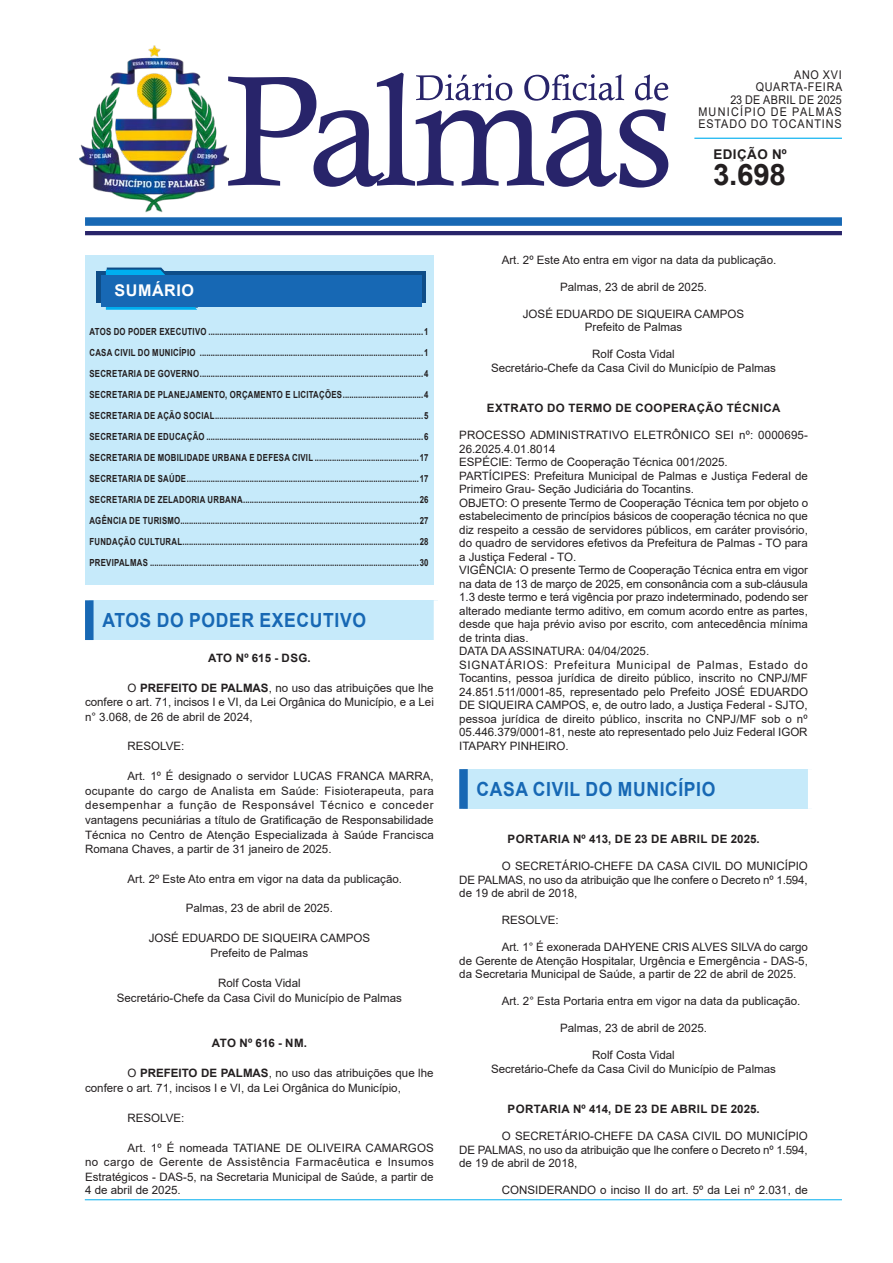
<style>
.page{position:relative;width:893px;height:1263px;background:#fff}
.page>*{position:absolute;margin:0;border:0;box-sizing:border-box;transform-origin:0 0}
.t1{font:700 29.55px "Arial";color:#231f20}
.t2{font:700 19.5px "Arial";letter-spacing:.035em;color:#1768b4;scale:.9 1}
.t3{font:700 16.2px "Arial";letter-spacing:.035em;color:#fff}
.t4{font:700 13.35px "Arial";letter-spacing:.035em;color:#231f20}
.t5{font:12px/12.3px "Arial";letter-spacing:.065em;color:#231f20;text-align:right;scale:.9 1}
.t6{font:11.55px/13.5px "Arial";color:#231f20;text-align:justify}
.t7{font:700 11.55px "Arial";letter-spacing:.035em;color:#231f20}
.t8{font:700 11.55px "Arial";letter-spacing:.015em;color:#231f20}
.t9{font:700 11.55px "Arial";letter-spacing:.01em;color:#231f20}
.t10{font:700 9.75px/21px "Arial";letter-spacing:.035em;color:#231f20;text-align:justify;scale:.8 1}
.s1{font-weight:700}
</style>
<div class="page">
<div style="left:85px;top:255px;width:349px;height:330px;background:#c6eafa"></div>
<div style="left:85px;top:217px;width:757px;height:9px;background:#1768b4"></div>
<hr style="left:85px;top:231px;width:757px;height:4px;background:#28246a">
<hr style="left:694px;top:138px;width:148px;height:1px;background:#00aeef">
<svg style="left:229px;top:73px;width:439px;height:115px"></svg>
<svg style="left:96px;top:272px;width:329px;height:31px"></svg>
<svg style="left:106px;top:268px;width:92px;height:42px"></svg>
<div style="left:101px;top:276px;width:321px;height:31px;background:#1768b4"></div>
<hr style="left:85px;top:1199px;width:757px;height:1px;background:#00aeef">
<img style="left:80px;top:46px;width:149px;height:167px">
<div style="left:89px;top:600px;width:349px;height:40px;background:#c6eafa"></div>
<div style="left:85px;top:600px;width:9px;height:40px;background:#1768b4"></div>
<div style="left:434px;top:600px;width:8px;height:40px;background:#fff"></div>
<div style="left:463px;top:769px;width:349px;height:40px;background:#c6eafa"></div>
<div style="left:459px;top:769px;width:9px;height:40px;background:#1768b4"></div>
<div style="left:808px;top:769px;width:8px;height:40px;background:#fff"></div>
<p class="t5" style="left:698px;top:69px;width:162px">ANO XVI<br>QUARTA-FEIRA<br>23 DE ABRIL DE 2025<br>MUNICÍPIO DE PALMAS<br>ESTADO DO TOCANTINS</p>
<h1 class="t1" style="left:713px;top:154px;width:74px">3.698</h1>
<p class="t4" style="left:713px;top:145px;width:75px">EDIÇÃO Nº</p>
<h3 class="t3" style="left:114px;top:279px;width:81px">SUMÁRIO</h3>
<p class="t10" style="left:89px;top:321px;width:425px">ATOS DO PODER EXECUTIVO ...................................................................................................1<br>CASA CIVIL DO MUNICÍPIO .......................................................................................................1<br>SECRETARIA DE GOVERNO.......................................................................................................4<br>SECRETARIA DE PLANEJAMENTO, ORÇAMENTO E LICITAÇÕES.....................................4<br>SECRETARIA DE AÇÃO SOCIAL................................................................................................5<br>SECRETARIA DE EDUCAÇÃO ....................................................................................................6<br>SECRETARIA DE MOBILIDADE URBANA E DEFESA CIVIL ................................................17<br>SECRETARIA DE SAÚDE...........................................................................................................17<br>SECRETARIA DE ZELADORIA URBANA.................................................................................26<br>AGÊNCIA DE TURISMO..............................................................................................................27<br>FUNDAÇÃO CULTURAL.............................................................................................................28<br>PREVIPALMAS ............................................................................................................................30</p>
<h2 class="t2" style="left:102px;top:607px;width:294px">ATOS DO PODER EXECUTIVO</h2>
<p class="t8" style="left:208px;top:650px;width:104px">ATO Nº 615 - DSG.</p>
<p class="t6" style="left:85px;top:680px;width:350px;line-height:14.7px;text-indent:43px">O <span class="s1">PREFEITO DE PALMAS</span>, no uso das atribuições que lhe confere o art. 71, incisos I e VI, da Lei Orgânica do Município, e a Lei n° 3.068, de 26 de abril de 2024,</p>
<p class="t6" style="left:128px;top:739px;width:58px">RESOLVE:</p>
<p class="t6" style="left:85px;top:768px;width:350px;line-height:14.7px;text-indent:43px">Art. 1º É designado o servidor LUCAS FRANCA MARRA, ocupante do cargo de Analista em Saúde: Fisioterapeuta, para desempenhar a função de Responsável Técnico e conceder vantagens pecuniárias a título de Gratificação de Responsabilidade Técnica no Centro de Atenção Especializada à Saúde Francisca Romana Chaves, a partir de 31 janeiro de 2025.</p>
<p class="t6" style="left:128px;top:872px;width:276px">Art. 2º Este Ato entra em vigor na data da publicação.</p>
<p class="t6" style="left:186px;top:901px;width:149px">Palmas, 23 de abril de 2025.</p>
<p class="t6" style="left:149px;top:931px;width:223px;line-height:15px;text-align:center">JOSÉ EDUARDO DE SIQUEIRA CAMPOS<br>Prefeito de Palmas</p>
<p class="t6" style="left:117px;top:976px;width:286px;line-height:15px;text-align:center">Rolf Costa Vidal<br>Secretário-Chefe da Casa Civil do Município de Palmas</p>
<p class="t9" style="left:212px;top:1035px;width:97px">ATO Nº 616 - NM.</p>
<p class="t6" style="left:85px;top:1066px;width:350px;line-height:15px;text-indent:43px">O <span class="s1">PREFEITO DE PALMAS</span>, no uso das atribuições que lhe confere o art. 71, incisos I e VI, da Lei Orgânica do Município,</p>
<p class="t6" style="left:128px;top:1111px;width:58px">RESOLVE:</p>
<p class="t6" style="left:85px;top:1141px;width:350px;line-height:14.1px;text-indent:43px">Art. 1º É nomeada TATIANE DE OLIVEIRA CAMARGOS no cargo de Gerente de Assistência Farmacêutica e Insumos Estratégicos - DAS-5, na Secretaria Municipal de Saúde, a partir de 4 de abril de 2025.</p>
<p class="t6" style="left:502px;top:253px;width:276px">Art. 2º Este Ato entra em vigor na data da publicação.</p>
<p class="t6" style="left:560px;top:280px;width:149px">Palmas, 23 de abril de 2025.</p>
<p class="t6" style="left:523px;top:307px;width:223px;text-align:center">JOSÉ EDUARDO DE SIQUEIRA CAMPOS<br>Prefeito de Palmas</p>
<p class="t6" style="left:491px;top:347px;width:286px;text-align:center">Rolf Costa Vidal<br>Secretário-Chefe da Casa Civil do Município de Palmas</p>
<p class="t7" style="left:487px;top:400px;width:295px">EXTRATO DO TERMO DE COOPERAÇÃO TÉCNICA</p>
<p class="t6" style="left:459px;top:428px;width:350px;text-align:left">PROCESSO ADMINISTRATIVO ELETRÔNICO SEI nº: 0000695- 26.2025.4.01.8014<br>ESPÉCIE: Termo de Cooperação Técnica 001/2025.<br>PARTÍCIPES: Prefeitura Municipal de Palmas e Justiça Federal de Primeiro Grau- Seção Judiciária do Tocantins.<br>OBJETO: O presente Termo de Cooperação Técnica tem por objeto o estabelecimento de princípios básicos de cooperação técnica no que diz respeito a cessão de servidores públicos, em caráter provisório, do quadro de servidores efetivos da Prefeitura de Palmas - TO para a Justiça Federal - TO.<br>VIGÊNCIA: O presente Termo de Cooperação Técnica entra em vigor na data de 13 de março de 2025, em consonância com a sub-cláusula 1.3 deste termo e terá vigência por prazo indeterminado, podendo ser alterado mediante termo aditivo, em comum acordo entre as partes, desde que haja prévio aviso por escrito, com antecedência mínima de trinta dias.<br>DATA DA ASSINATURA: 04/04/2025.<br>SIGNATÁRIOS: Prefeitura Municipal de Palmas, Estado do Tocantins, pessoa jurídica de direito público, inscrito no CNPJ/MF 24.851.511/0001-85, representado pelo Prefeito JOSÉ EDUARDO DE SIQUEIRA CAMPOS, e, de outro lado, a Justiça Federal - SJTO, pessoa jurídica de direito público, inscrita no CNPJ/MF sob o nº 05.446.379/0001-81, neste ato representado pelo Juiz Federal IGOR ITAPARY PINHEIRO.</p>
<h2 class="t2" style="left:477px;top:775px;width:267px">CASA CIVIL DO MUNICÍPIO</h2>
<p class="t7" style="left:508px;top:831px;width:254px">PORTARIA Nº 413, DE 23 DE ABRIL DE 2025.</p>
<p class="t6" style="left:459px;top:859px;width:350px;text-indent:43px">O SECRETÁRIO-CHEFE DA CASA CIVIL DO MUNICÍPIO DE PALMAS, no uso da atribuição que lhe confere o Decreto nº 1.594, de 19 de abril de 2018,</p>
<p class="t6" style="left:502px;top:913px;width:58px">RESOLVE:</p>
<p class="t6" style="left:459px;top:940px;width:350px;text-indent:43px">Art. 1° É exonerada DAHYENE CRIS ALVES SILVA do cargo de Gerente de Atenção Hospitalar, Urgência e Emergência - DAS-5, da Secretaria Municipal de Saúde, a partir de 22 de abril de 2025.</p>
<p class="t6" style="left:502px;top:994px;width:300px">Art. 2° Esta Portaria entra em vigor na data da publicação.</p>
<p class="t6" style="left:560px;top:1021px;width:149px">Palmas, 23 de abril de 2025.</p>
<p class="t6" style="left:491px;top:1048px;width:286px;text-align:center">Rolf Costa Vidal<br>Secretário-Chefe da Casa Civil do Município de Palmas</p>
<p class="t7" style="left:508px;top:1101px;width:254px">PORTARIA Nº 414, DE 23 DE ABRIL DE 2025.</p>
<p class="t6" style="left:459px;top:1129px;width:350px;text-indent:43px">O SECRETÁRIO-CHEFE DA CASA CIVIL DO MUNICÍPIO DE PALMAS, no uso da atribuição que lhe confere o Decreto nº 1.594, de 19 de abril de 2018,</p>
<p class="t6" style="left:502px;top:1183px;width:308px">CONSIDERANDO o inciso II do art. 5º da Lei nº 2.031, de</p>
</div>
